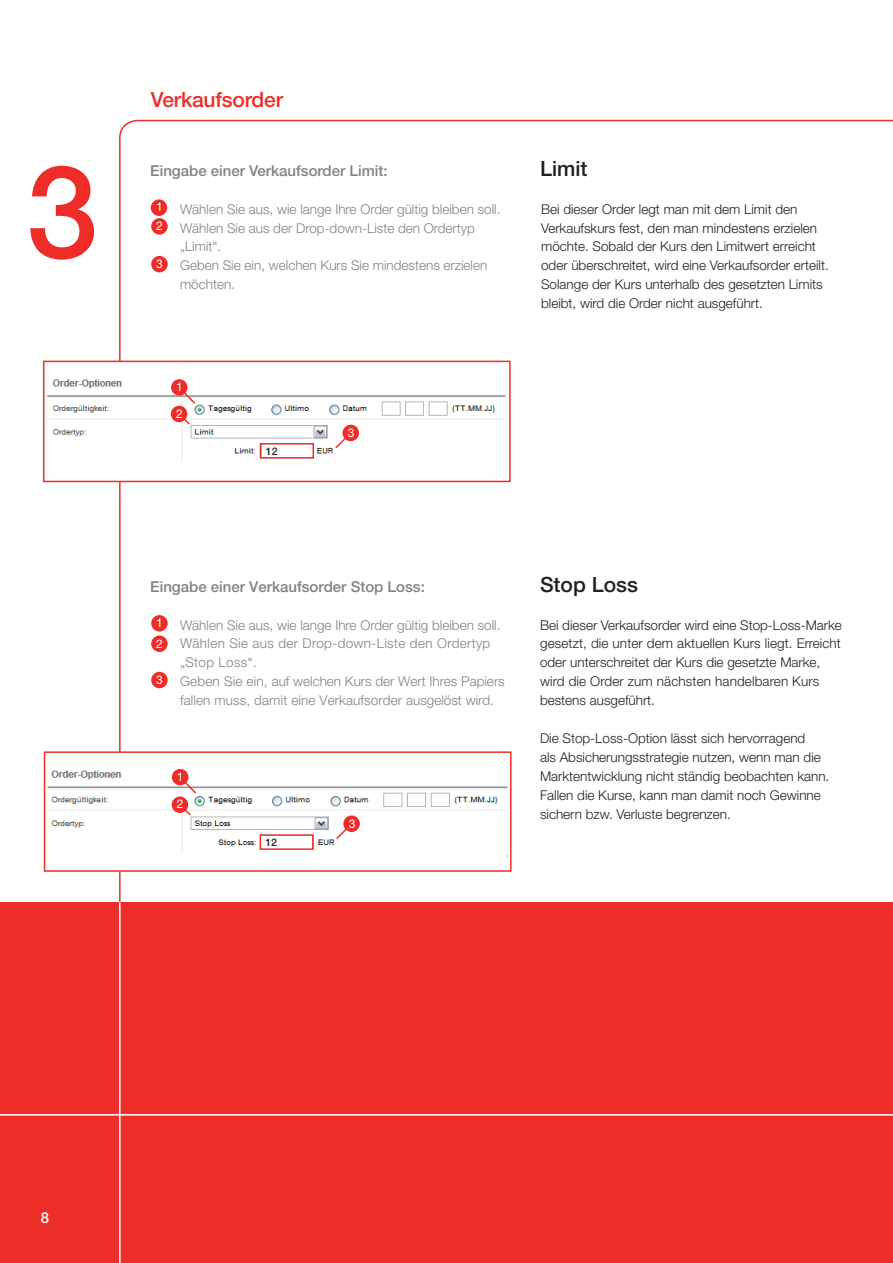
<style>
.page{position:relative;width:893px;height:1263px;background:#fff}
.page>*{position:absolute;margin:0;border:0;box-sizing:border-box;transform-origin:0 0}
.t1{font:500 129px "Helvetica Neue";color:#ee2d28}
.t2{font:500 21px "Helvetica Neue";color:#231f20}
.t3{font:500 21px "Helvetica Neue";letter-spacing:-.01em;color:#ee2d28}
.t4{font:500 15px "Helvetica Neue";color:#808285}
.t5{font:500 15px "Helvetica Neue";color:#fff}
.t6{font:300 13.5px/18.9px "Helvetica Neue";color:#231f20}
.t7{font:300 13.5px/18.9px "Helvetica Neue";color:#808285}
.t8{font:300 13.5px/18.9px "Helvetica Neue";letter-spacing:.025em;color:#808285}
.t9{font:12px "Helvetica Neue";color:#fff}
.t10{font:500 10.5px "Helvetica Neue";color:#231f20}
</style>
<div class="page">
<div style="left:0;top:902px;width:893px;height:361px;background:#ee2d28"></div>
<svg style="left:0;top:900px;width:893px;height:216px"></svg>
<hr style="left:119px;top:902px;width:2px;height:361px;background:#fff">
<div style="left:151px;top:199px;width:16px;height:17px;background:#ee2d28;border-radius:50%"></div>
<div style="left:151px;top:218px;width:17px;height:17px;background:#ee2d28;border-radius:50%"></div>
<div style="left:151px;top:256px;width:17px;height:16px;background:#ee2d28;border-radius:50%"></div>
<img style="left:47px;top:379px;width:459px;height:83px">
<div style="left:43px;top:361px;width:468px;height:121px;border:2px solid #ee2d28"></div>
<svg style="left:334px;top:430px;width:19px;height:20px"></svg>
<div style="left:342px;top:425px;width:17px;height:16px;background:#ee2d28;border-radius:50%"></div>
<div style="left:261px;top:444px;width:52px;height:14px;background:#fff"></div>
<div style="left:260px;top:443px;width:54px;height:16px;border:2px solid #ee2d28"></div>
<svg style="left:177px;top:385px;width:20px;height:20px"></svg>
<div style="left:171px;top:379px;width:17px;height:17px;background:#ee2d28;border-radius:50%"></div>
<svg style="left:177px;top:411px;width:14px;height:15px"></svg>
<div style="left:171px;top:406px;width:16px;height:16px;background:#ee2d28;border-radius:50%"></div>
<div style="left:151px;top:615px;width:17px;height:17px;background:#ee2d28;border-radius:50%"></div>
<div style="left:151px;top:635px;width:17px;height:17px;background:#ee2d28;border-radius:50%"></div>
<div style="left:151px;top:672px;width:17px;height:16px;background:#ee2d28;border-radius:50%"></div>
<img style="left:47px;top:768px;width:461px;height:89px">
<div style="left:44px;top:751px;width:468px;height:121px;border:2px solid #ee2d28"></div>
<svg style="left:335px;top:821px;width:19px;height:20px"></svg>
<div style="left:343px;top:815px;width:17px;height:17px;background:#ee2d28;border-radius:50%"></div>
<div style="left:260px;top:835px;width:53px;height:14px;background:#fff"></div>
<div style="left:260px;top:834px;width:54px;height:16px;border:2px solid #ee2d28"></div>
<svg style="left:178px;top:775px;width:20px;height:20px"></svg>
<div style="left:172px;top:769px;width:16px;height:16px;background:#ee2d28;border-radius:50%"></div>
<svg style="left:177px;top:802px;width:15px;height:15px"></svg>
<div style="left:172px;top:796px;width:16px;height:17px;background:#ee2d28;border-radius:50%"></div>
<h2 class="t3" style="left:151px;top:87px;width:134px">Verkaufsorder</h2>
<h1 class="t1" style="left:26px;top:135px;width:73px">3</h1>
<p class="t4" style="left:150px;top:162px;width:239px">Eingabe einer Verkaufsorder Limit:</p>
<p class="t9" style="left:156px;top:200px;width:8px">1</p>
<p class="t7" style="left:180px;top:199px;width:322px">Wählen Sie aus, wie lange Ihre Order gültig bleiben soll.</p>
<p class="t9" style="left:156px;top:219px;width:8px">2</p>
<p class="t7" style="left:180px;top:218px;width:296px">Wählen Sie aus der Drop-down-Liste den Ordertyp „Limit“.</p>
<p class="t9" style="left:156px;top:257px;width:8px">3</p>
<p class="t7" style="left:180px;top:256px;width:309px">Geben Sie ein, welchen Kurs Sie mindestens erzielen möchten.</p>
<p class="t9" style="left:176px;top:380px;width:8px">1</p>
<p class="t9" style="left:176px;top:407px;width:8px">2</p>
<p class="t10" style="left:266px;top:445px;width:13px">12</p>
<p class="t9" style="left:348px;top:425px;width:8px">3</p>
<h2 class="t2" style="left:540px;top:156px;width:49px">Limit</h2>
<p class="t6" style="left:541px;top:199px;width:289px">Bei dieser Order legt man mit dem Limit den Verkaufskurs fest, den man mindestens erzielen möchte. Sobald der Kurs den Limitwert erreicht oder überschreitet, wird eine Verkaufsorder erteilt.<br>Solange der Kurs unterhalb des gesetzten Limits bleibt, wird die Order nicht ausgeführt.</p>
<p class="t4" style="left:150px;top:577px;width:276px">Eingabe einer Verkaufsorder Stop Loss:</p>
<p class="t9" style="left:156px;top:616px;width:8px">1</p>
<p class="t7" style="left:180px;top:615px;width:322px">Wählen Sie aus, wie lange Ihre Order gültig bleiben soll.</p>
<p class="t9" style="left:156px;top:636px;width:8px">2</p>
<p class="t8" style="left:180px;top:634px;width:312px">Wählen Sie aus der Drop-down-Liste den Ordertyp „Stop Loss“.</p>
<p class="t9" style="left:156px;top:673px;width:8px">3</p>
<p class="t7" style="left:180px;top:672px;width:326px">Geben Sie ein, auf welchen Kurs der Wert Ihres Papiers fallen muss, damit eine Verkaufsorder ausgelöst wird.</p>
<p class="t9" style="left:177px;top:770px;width:8px">1</p>
<p class="t9" style="left:177px;top:797px;width:8px">2</p>
<p class="t10" style="left:265px;top:836px;width:13px">12</p>
<p class="t9" style="left:349px;top:816px;width:8px">3</p>
<h2 class="t2" style="left:540px;top:572px;width:100px">Stop Loss</h2>
<p class="t6" style="left:540px;top:615px;width:303px">Bei dieser Verkaufsorder wird eine Stop-Loss-Marke gesetzt, die unter dem aktuellen Kurs liegt. Erreicht oder unterschreitet der Kurs die gesetzte Marke, wird die Order zum nächsten handelbaren Kurs bestens ausgeführt.</p>
<p class="t6" style="left:540px;top:728px;width:291px">Die Stop-Loss-Option lässt sich hervorragend<br>als Absicherungsstrategie nutzen, wenn man die Marktentwicklung nicht ständig beobachten kann.<br>Fallen die Kurse, kann man damit noch Gewinne sichern bzw. Verluste begrenzen.</p>
<p class="t5" style="left:41px;top:1208px;width:10px">8</p>
</div>
